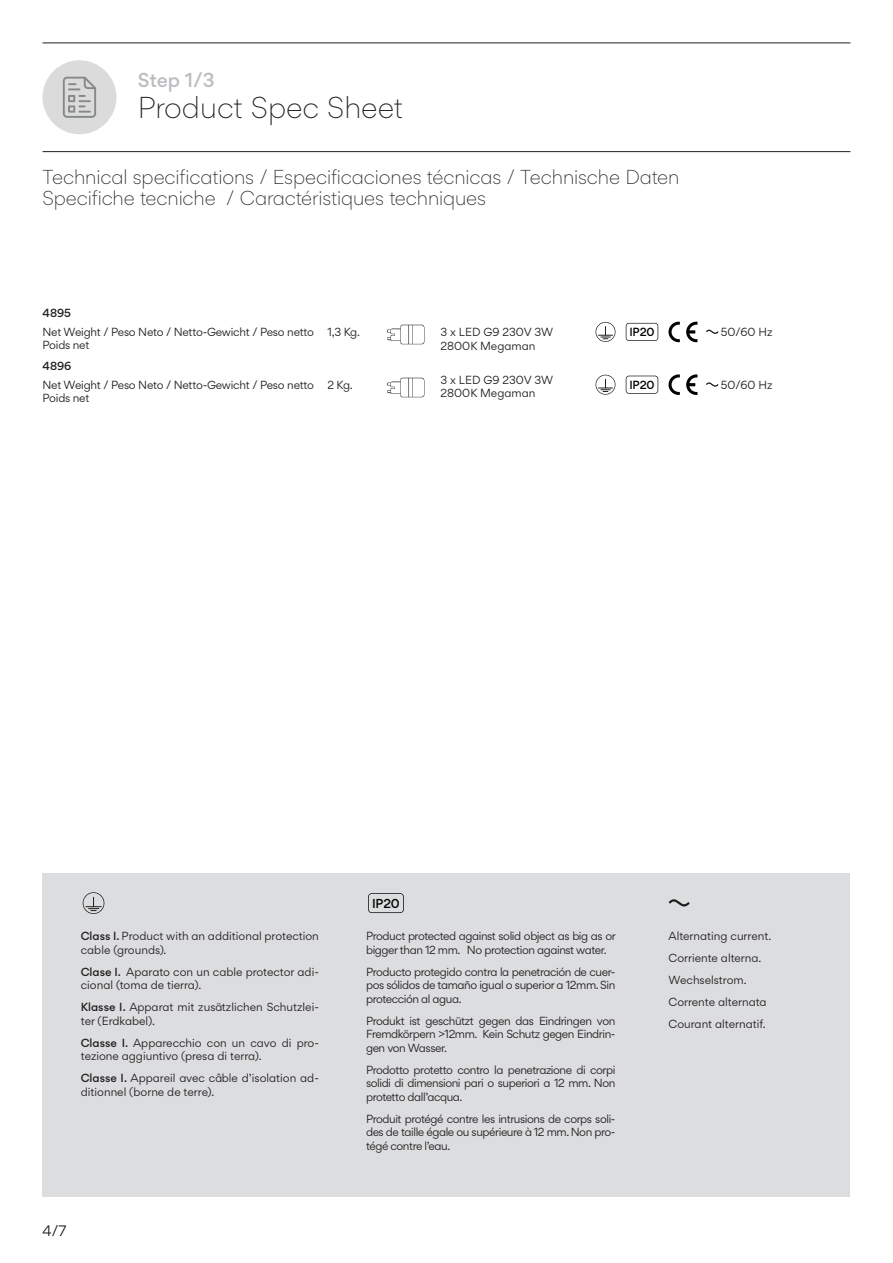
<style>
.page{position:relative;width:893px;height:1263px;background:#fff}
.page>*{position:absolute;margin:0;border:0;box-sizing:border-box;transform-origin:0 0}
.Texto_Ficha_Tripa_20{font:300 27px "Gordita";color:#231f20}
.t1{font:300 18px "Gordita";letter-spacing:-.005em;color:#231f20}
.Texto_Ficha_Tripa_20-2{font:500 18px "Gordita";color:#bcbdc0}
.t2{font:13.5px "Gordita";color:#231f20}
.t3{font:500 11.55px "Gordita";color:#010101}
.t4{font:10.5px/13.5px "Gordita";letter-spacing:-.02em;color:#231f20;text-align:justify}
.t5{font:10.5px/13.5px "Gordita";color:#231f20}
.t6{font:10.5px/13.5px "Gordita";letter-spacing:-.04em;color:#231f20}
.t7{font:500 10.5px "Gordita";letter-spacing:-.015em;color:#010101}
.t8{font:500 10.5px "Gordita";color:#231f20}
.s1{font-weight:500}
</style>
<div class="page">
<hr style="left:43px;top:43px;width:807px;height:1px;background:#231f20">
<div style="left:43px;top:60px;width:73px;height:74px;background:#dadbda;border-radius:50%"></div>
<svg style="left:63px;top:77px;width:33px;height:41px"></svg>
<svg style="left:595px;top:375px;width:20px;height:20px"></svg>
<svg style="left:668px;top:374px;width:12px;height:21px"></svg>
<svg style="left:686px;top:374px;width:11px;height:21px"></svg>
<svg style="left:626px;top:376px;width:32px;height:18px"></svg>
<svg style="left:706px;top:382px;width:12px;height:5px"></svg>
<svg style="left:595px;top:322px;width:20px;height:20px"></svg>
<svg style="left:668px;top:322px;width:12px;height:20px"></svg>
<svg style="left:686px;top:322px;width:11px;height:20px"></svg>
<svg style="left:626px;top:323px;width:32px;height:18px"></svg>
<svg style="left:706px;top:330px;width:12px;height:4px"></svg>
<img style="left:387px;top:324px;width:38px;height:20px">
<img style="left:387px;top:377px;width:38px;height:20px">
<hr style="left:43px;top:151px;width:807px;height:1px;background:#231f20">
<div style="left:43px;top:874px;width:807px;height:323px;background:#dcdddf"></div>
<svg style="left:368px;top:893px;width:36px;height:20px"></svg>
<svg style="left:83px;top:892px;width:21px;height:22px"></svg>
<svg style="left:669px;top:899px;width:21px;height:7px"></svg>
<p class="Texto_Ficha_Tripa_20-2" style="left:138px;top:66px;width:79px">Step 1/3</p>
<p class="Texto_Ficha_Tripa_20" style="left:138px;top:88px;width:267px">Product Spec Sheet</p>
<p class="t1" style="left:43px;top:163px;width:638px">Technical specifications / Especificaciones técnicas / Technische Daten</p>
<p class="t1" style="left:43px;top:184px;width:445px">Specifiche tecniche / Caractéristiques techniques</p>
<p class="t8" style="left:43px;top:305px;width:30px">4895</p>
<p class="t4" style="left:43px;top:325px;width:273px">Net Weight / Peso Neto / Netto-Gewicht / Peso netto</p>
<p class="t4" style="left:327px;top:325px;width:34px">1,3 Kg.</p>
<p class="t4" style="left:43px;top:338px;width:48px">Poids net</p>
<p class="t8" style="left:43px;top:358px;width:30px">4896</p>
<p class="t4" style="left:43px;top:378px;width:273px">Net Weight / Peso Neto / Netto-Gewicht / Peso netto</p>
<p class="t4" style="left:327px;top:378px;width:27px">2 Kg.</p>
<p class="t4" style="left:43px;top:391px;width:48px">Poids net</p>
<p class="t5" style="left:440px;top:325px;width:114px">3 x LED G9 230V 3W</p>
<p class="t5" style="left:440px;top:372px;width:114px">3 x LED G9 230V 3W</p>
<p class="t5" style="left:440px;top:338px;width:96px">2800K Megaman</p>
<p class="t5" style="left:440px;top:386px;width:96px">2800K Megaman</p>
<p class="t7" style="left:629px;top:324px;width:27px">IP20</p>
<p class="t4" style="left:721px;top:325px;width:53px">50/60 Hz</p>
<p class="t7" style="left:629px;top:377px;width:27px">IP20</p>
<p class="t4" style="left:721px;top:378px;width:53px">50/60 Hz</p>
<p class="t5" style="left:81px;top:929px;width:240px"><span class="s1">Class I.</span> Product with an additional protection cable (grounds).</p>
<p class="t5" style="left:81px;top:965px;width:240px"><span class="s1">Clase I.</span> Aparato con un cable protector adi&shy;cional (toma de tierra).</p>
<p class="t5" style="left:81px;top:1000px;width:240px"><span class="s1">Klasse I.</span> Apparat mit zusätzlichen Schutzlei&shy;ter (Erdkabel).</p>
<p class="t5" style="left:81px;top:1036px;width:240px"><span class="s1">Classe I.</span> Apparecchio con un cavo di pro&shy;tezione aggiuntivo (presa di terra).</p>
<p class="t5" style="left:81px;top:1071px;width:240px"><span class="s1">Classe I.</span> Appareil avec câble d’isolation ad&shy;ditionnel (borne de terre).</p>
<p class="t2" style="left:43px;top:1220px;width:25px">4/7</p>
<p class="t3" style="left:372px;top:895px;width:29px">IP20</p>
<p class="t6" style="left:366px;top:929px;width:251px">Product protected against solid object as big as or bigger than 12 mm. No protection against water.</p>
<p class="t4" style="left:366px;top:965px;width:251px">Producto protegido contra la penetración de cuer&shy;pos sólidos de tamaño igual o superior a 12mm. Sin protección al agua.</p>
<p class="t4" style="left:366px;top:1014px;width:251px">Produkt ist geschützt gegen das Eindringen von Fremdkörpern &gt;12mm. Kein Schutz gegen Eindrin&shy;gen von Wasser.</p>
<p class="t4" style="left:366px;top:1063px;width:251px">Prodotto protetto contro la penetrazione di corpi solidi di dimensioni pari o superiori a 12 mm. Non protetto dall’acqua.</p>
<p class="t4" style="left:366px;top:1112px;width:251px">Produit protégé contre les intrusions de corps soli&shy;des de taille égale ou supérieure à 12 mm. Non pro&shy;tégé contre l’eau.</p>
<p class="t5" style="left:668px;top:929px;width:104px">Alternating current.</p>
<p class="t5" style="left:668px;top:951px;width:95px">Corriente alterna.</p>
<p class="t5" style="left:668px;top:973px;width:80px">Wechselstrom.</p>
<p class="t5" style="left:668px;top:995px;width:100px">Corrente alternata</p>
<p class="t5" style="left:668px;top:1017px;width:99px">Courant alternatif.</p>
</div>
